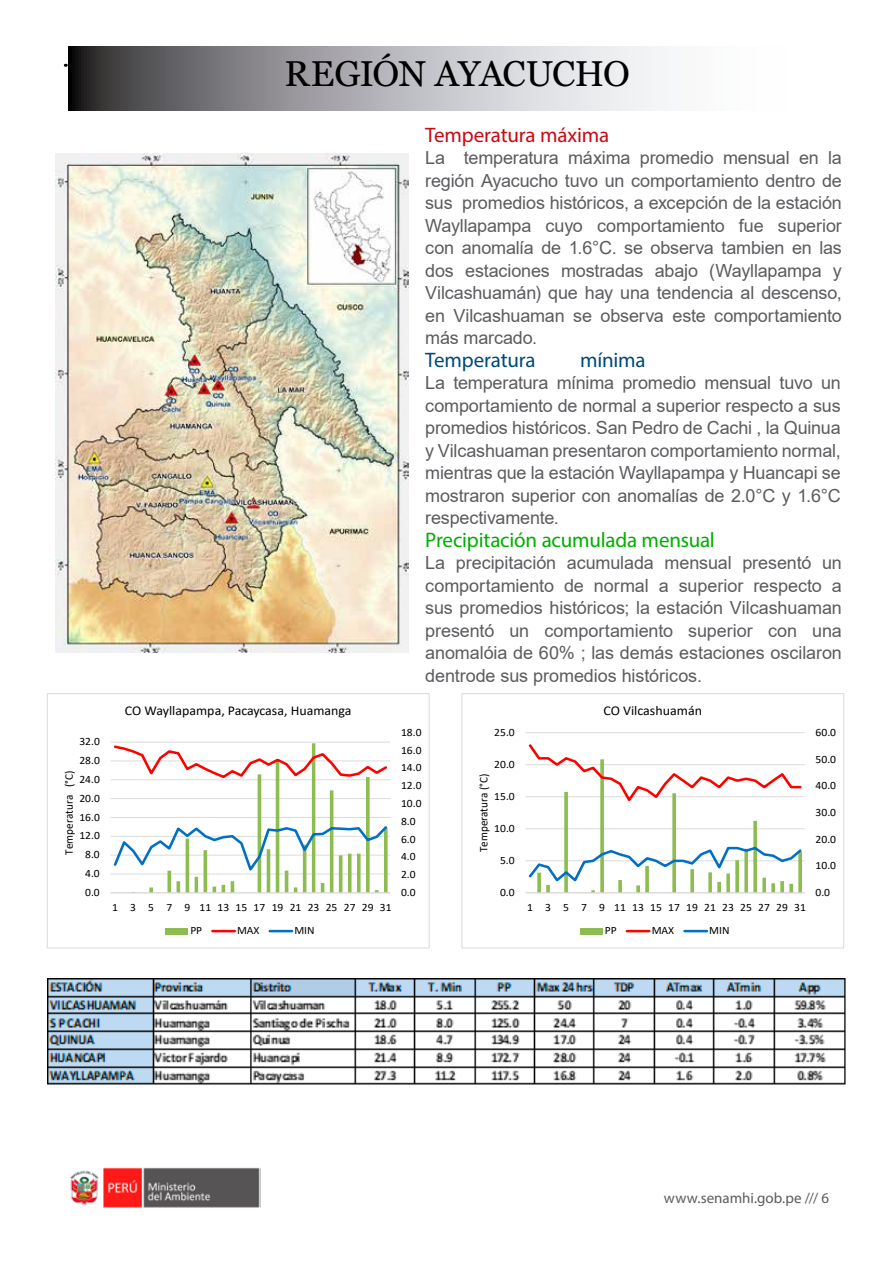
<style>
.page{position:relative;width:893px;height:1263px;background:#fff}
.page>*{position:absolute;margin:0;border:0;box-sizing:border-box;transform-origin:0 0}
.t1{font:36px "Georgia";letter-spacing:-.025em;color:#000}
.t2{font:21px "Myriad Pro";letter-spacing:-.01em;color:#00ad00}
.t3{font:21px "Myriad Pro";letter-spacing:-.01em;color:#cb0912}
.t4{font:21px "Myriad Pro";letter-spacing:-.01em;color:#004a77}
.t5{font:18px/22.5px "Arial";letter-spacing:-.01em;color:#5c5b5f;text-align:justify}
.t6{font:15px "Myriad Pro";color:#5c5b5f}
.t7{font:13.5px "Calibri";color:#000}
.t8{font:13.5px "Calibri";color:#000;scale:1.04 1}
.t9{font:11.55px "Calibri";color:#000}
.t10{font:11.55px "Calibri";color:#000;scale:.96 1}
.t11{font:11.1px "Calibri";color:#000}
.t12{font:11.1px "Calibri";color:#000;scale:1.04 1}
</style>
<div class="page">
<img style="left:70px;top:1167px;width:191px;height:41px">
<img style="left:55px;top:153px;width:353px;height:499px">
<svg style="left:68px;top:47px;width:596px;height:64px;background:#a3a3a7"></svg>
<hr style="left:111px;top:873px;width:279px;height:1px;background:#dadada">
<hr style="left:111px;top:855px;width:279px;height:1px;background:#dadada">
<hr style="left:111px;top:836px;width:279px;height:1px;background:#dadada">
<hr style="left:111px;top:817px;width:279px;height:1px;background:#dadada">
<hr style="left:111px;top:798px;width:279px;height:1px;background:#dadada">
<hr style="left:111px;top:779px;width:279px;height:1px;background:#dadada">
<hr style="left:111px;top:760px;width:279px;height:1px;background:#dadada">
<hr style="left:111px;top:742px;width:279px;height:1px;background:#dadada">
<svg style="left:384px;top:875px;width:4px;height:17px"></svg>
<svg style="left:366px;top:780px;width:4px;height:112px"></svg>
<svg style="left:357px;top:875px;width:4px;height:17px"></svg>
<svg style="left:348px;top:875px;width:4px;height:17px"></svg>
<hr style="left:339px;top:855px;width:3px;height:38px;background:#8dbc51">
<hr style="left:330px;top:790px;width:3px;height:103px;background:#8dbc51">
<svg style="left:321px;top:883px;width:3px;height:9px"></svg>
<hr style="left:312px;top:743px;width:3px;height:150px;background:#8dbc51">
<hr style="left:303px;top:845px;width:3px;height:48px;background:#8dbc51">
<svg style="left:294px;top:887px;width:3px;height:5px"></svg>
<hr style="left:285px;top:871px;width:3px;height:22px;background:#8dbc51">
<hr style="left:276px;top:759px;width:3px;height:134px;background:#8dbc51">
<hr style="left:267px;top:849px;width:3px;height:44px;background:#8dbc51">
<hr style="left:258px;top:774px;width:3px;height:119px;background:#8dbc51">
<svg style="left:231px;top:881px;width:3px;height:11px"></svg>
<svg style="left:222px;top:885px;width:3px;height:7px"></svg>
<svg style="left:213px;top:887px;width:3px;height:5px"></svg>
<hr style="left:204px;top:850px;width:3px;height:43px;background:#8dbc51">
<hr style="left:195px;top:877px;width:3px;height:16px;background:#8dbc51">
<hr style="left:186px;top:838px;width:3px;height:55px;background:#8dbc51">
<svg style="left:177px;top:881px;width:3px;height:11px"></svg>
<svg style="left:167px;top:875px;width:4px;height:17px"></svg>
<svg style="left:149px;top:887px;width:4px;height:5px"></svg>
<hr style="left:111px;top:892px;width:279px;height:1px;background:#dadada">
<svg style="left:112px;top:744px;width:277px;height:36px"></svg>
<svg style="left:112px;top:824px;width:277px;height:51px"></svg>
<div style="left:166px;top:928px;width:22px;height:6px;background:#8dbc51"></div>
<hr style="left:212px;top:930px;width:23px;height:2px;background:#f00">
<hr style="left:270px;top:930px;width:22px;height:2px;background:#0070c4">
<div style="left:47px;top:693px;width:383px;height:255px;border:1px solid #dadada"></div>
<hr style="left:526px;top:860px;width:279px;height:1px;background:#dadada">
<hr style="left:526px;top:828px;width:279px;height:1px;background:#dadada">
<hr style="left:526px;top:796px;width:279px;height:1px;background:#dadada">
<hr style="left:526px;top:764px;width:279px;height:1px;background:#dadada">
<hr style="left:526px;top:732px;width:279px;height:1px;background:#dadada">
<svg style="left:753px;top:821px;width:4px;height:24px"></svg>
<svg style="left:672px;top:805px;width:4px;height:40px"></svg>
<svg style="left:600px;top:805px;width:4px;height:40px"></svg>
<svg style="left:564px;top:805px;width:4px;height:40px"></svg>
<hr style="left:526px;top:892px;width:279px;height:1px;background:#dadada">
<svg style="left:528px;top:744px;width:274px;height:61px"></svg>
<svg style="left:526px;top:845px;width:278px;height:48px"></svg>
<div style="left:580px;top:928px;width:22px;height:6px;background:#8dbc51"></div>
<hr style="left:627px;top:930px;width:22px;height:2px;background:#f00">
<hr style="left:685px;top:930px;width:22px;height:2px;background:#0070c4">
<div style="left:461px;top:693px;width:383px;height:255px;border:1px solid #dadada"></div>
<img style="left:47px;top:979px;width:799px;height:106px">
<h1 class="t1" style="left:285px;top:52px;width:347px">REGIÓN AYACUCHO</h1>
<p class="t3" style="left:425px;top:122px;width:185px">Temperatura máxima</p>
<p class="t5" style="left:425px;top:146px;width:418px">La temperatura máxima promedio mensual en la región Ayacucho tuvo un comportamiento dentro de sus promedios históricos, a excepción de la estación Wayllapampa cuyo comportamiento fue superior con anomalía de 1.6°C. se observa tambien en las dos estaciones mostradas abajo (Wayllapampa y Vilcashuamán) que hay una tendencia al descenso, en Vilcashuaman se observa este comportamiento más marcado.</p>
<p class="t4" style="left:425px;top:347px;width:112px">Temperatura</p>
<p class="t4" style="left:580px;top:347px;width:67px">mínima</p>
<p class="t5" style="left:425px;top:371px;width:417px">La temperatura mínima promedio mensual tuvo un comportamiento de normal a superior respecto a sus promedios históricos. San Pedro de Cachi , la Quinua y Vilcashuaman presentaron comportamiento normal, mientras que la estación Wayllapampa y Huancapi se mostraron superior con anomalías de 2.0°C y 1.6°C respectivamente.</p>
<p class="t2" style="left:425px;top:527px;width:291px">Precipitación acumulada mensual</p>
<p class="t5" style="left:425px;top:551px;width:418px">La precipitación acumulada mensual presentó un comportamiento de normal a superior respecto a sus promedios históricos; la estación Vilcashuaman presentó un comportamiento superior con una anomalóia de 60% ; las demás estaciones oscilaron dentrode sus promedios históricos.</p>
<p class="t7" style="left:125px;top:701px;width:228px">CO Wayllapampa, Pacaycasa, Huamanga</p>
<p class="t8" style="left:603px;top:701px;width:96px">CO Vilcashuamán</p>
<p class="t11" style="left:401px;top:724px;width:22px">18.0</p>
<p class="t12" style="left:494px;top:724px;width:21px">25.0</p>
<p class="t12" style="left:815px;top:724px;width:21px">60.0</p>
<p class="t11" style="left:79px;top:734px;width:22px">32.0</p>
<p class="t11" style="left:79px;top:753px;width:22px">28.0</p>
<p class="t9" style="left:61px;top:854px;width:85px;rotate:-90deg">Temperatura (°C)</p>
<p class="t11" style="left:79px;top:771px;width:22px">24.0</p>
<p class="t11" style="left:79px;top:790px;width:22px">20.0</p>
<p class="t11" style="left:79px;top:809px;width:22px">16.0</p>
<p class="t11" style="left:79px;top:828px;width:22px">12.0</p>
<p class="t11" style="left:85px;top:847px;width:16px">8.0</p>
<p class="t11" style="left:85px;top:866px;width:16px">4.0</p>
<p class="t11" style="left:401px;top:742px;width:22px">16.0</p>
<p class="t11" style="left:401px;top:760px;width:22px">14.0</p>
<p class="t11" style="left:401px;top:778px;width:22px">12.0</p>
<p class="t11" style="left:401px;top:796px;width:22px">10.0</p>
<p class="t11" style="left:401px;top:813px;width:16px">8.0</p>
<p class="t11" style="left:401px;top:831px;width:16px">6.0</p>
<p class="t11" style="left:401px;top:849px;width:16px">4.0</p>
<p class="t11" style="left:401px;top:867px;width:16px">2.0</p>
<p class="t12" style="left:494px;top:756px;width:21px">20.0</p>
<p class="t10" style="left:476px;top:852px;width:83px;rotate:-90deg">Temperatura (°C)</p>
<p class="t12" style="left:494px;top:788px;width:21px">15.0</p>
<p class="t12" style="left:494px;top:820px;width:21px">10.0</p>
<p class="t12" style="left:500px;top:853px;width:16px">5.0</p>
<p class="t12" style="left:815px;top:751px;width:21px">50.0</p>
<p class="t12" style="left:815px;top:778px;width:21px">40.0</p>
<p class="t12" style="left:815px;top:804px;width:21px">30.0</p>
<p class="t12" style="left:815px;top:831px;width:21px">20.0</p>
<p class="t12" style="left:815px;top:858px;width:21px">10.0</p>
<p class="t11" style="left:85px;top:885px;width:16px">0.0</p>
<p class="t11" style="left:401px;top:885px;width:16px">0.0</p>
<p class="t12" style="left:500px;top:885px;width:16px">0.0</p>
<p class="t12" style="left:815px;top:885px;width:16px">0.0</p>
<p class="t11" style="left:112px;top:899px;width:281px">1 3 5 7 9 1113151719212325272931</p>
<p class="t12" style="left:527px;top:899px;width:270px">1 3 5 7 9 1113151719212325272931</p>
<p class="t11" style="left:190px;top:923px;width:13px">PP</p>
<p class="t11" style="left:237px;top:923px;width:24px">MAX</p>
<p class="t11" style="left:294px;top:923px;width:22px">MIN</p>
<p class="t12" style="left:605px;top:923px;width:13px">PP</p>
<p class="t12" style="left:652px;top:923px;width:23px">MAX</p>
<p class="t12" style="left:709px;top:923px;width:21px">MIN</p>
<p class="t6" style="left:664px;top:1189px;width:167px">www.senamhi.gob.pe /// 6</p>
</div>
